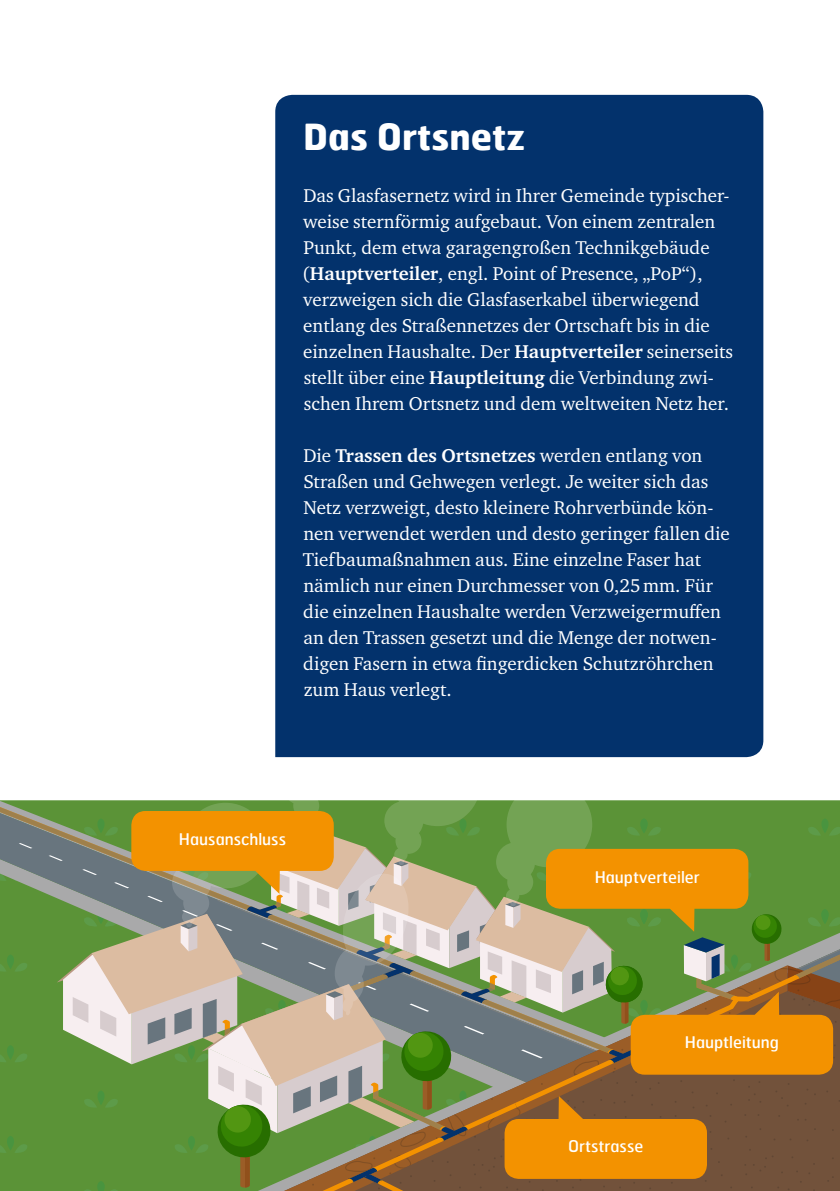
<style>
.page{position:relative;width:840px;height:1191px;background:#fff}
.page>*{position:absolute;margin:0;border:0;box-sizing:border-box;transform-origin:0 0}
.t1{font:700 36px "Hermes";color:#fff}
.t2{font:19px/26px "Charter ITC Std";color:#fff}
.t3{font:16px "Hermes";color:#fff}
.s1{font-weight:700}
</style>
<div class="page">
<div style="left:275px;top:95px;width:488px;height:662px;background:#03326c"></div>
<div style="left:0;top:1099px;width:49px;height:92px;background:#5b9337"></div>
<svg style="left:0;top:800px;width:49px;height:253px;background:#658f4e"></svg>
<svg style="left:49px;top:800px;width:790px;height:391px;background:#979355"></svg>
<h1 class="t1" style="left:303px;top:113px;width:223px">Das Ortsnetz</h1>
<p class="t2" style="left:302px;top:182px;width:432px">Das Glasfasernetz wird in Ihrer Gemeinde typischer&shy;weise sternförmig aufgebaut. Von einem zentralen Punkt, dem etwa garagengroßen Technikgebäude (<span class="s1">Hauptverteiler</span>, engl. Point of Presence, „PoP“), verzweigen sich die Glasfaserkabel überwiegend entlang des Straßennetzes der Ortschaft bis in die einzelnen Haushalte. Der <span class="s1">Hauptverteiler</span> seinerseits stellt über eine <span class="s1">Hauptleitung</span> die Verbindung zwi&shy;schen Ihrem Ortsnetz und dem weltweiten Netz her.</p>
<p class="t2" style="left:303px;top:442px;width:428px">Die <span class="s1">Trassen des Ortsnetzes</span> werden entlang von Straßen und Gehwegen verlegt. Je weiter sich das Netz verzweigt, desto kleinere Rohrverbünde kön&shy;nen verwendet werden und desto geringer fallen die Tiefbaumaßnahmen aus. Eine einzelne Faser hat nämlich nur einen Durchmesser von 0,25mm. Für die einzelnen Haushalte werden Verzweigermuffen an den Trassen gesetzt und die Menge der notwen&shy;digen Fasern in etwa fingerdicken Schutzröhrchen zum Haus verlegt.</p>
<p class="t3" style="left:179px;top:829px;width:108px">Hausanschluss</p>
<p class="t3" style="left:594px;top:866px;width:106px">Hauptverteiler</p>
<p class="t3" style="left:568px;top:1135px;width:76px">Ortstrasse</p>
<p class="t3" style="left:684px;top:1031px;width:96px">Hauptleitung</p>
</div>
